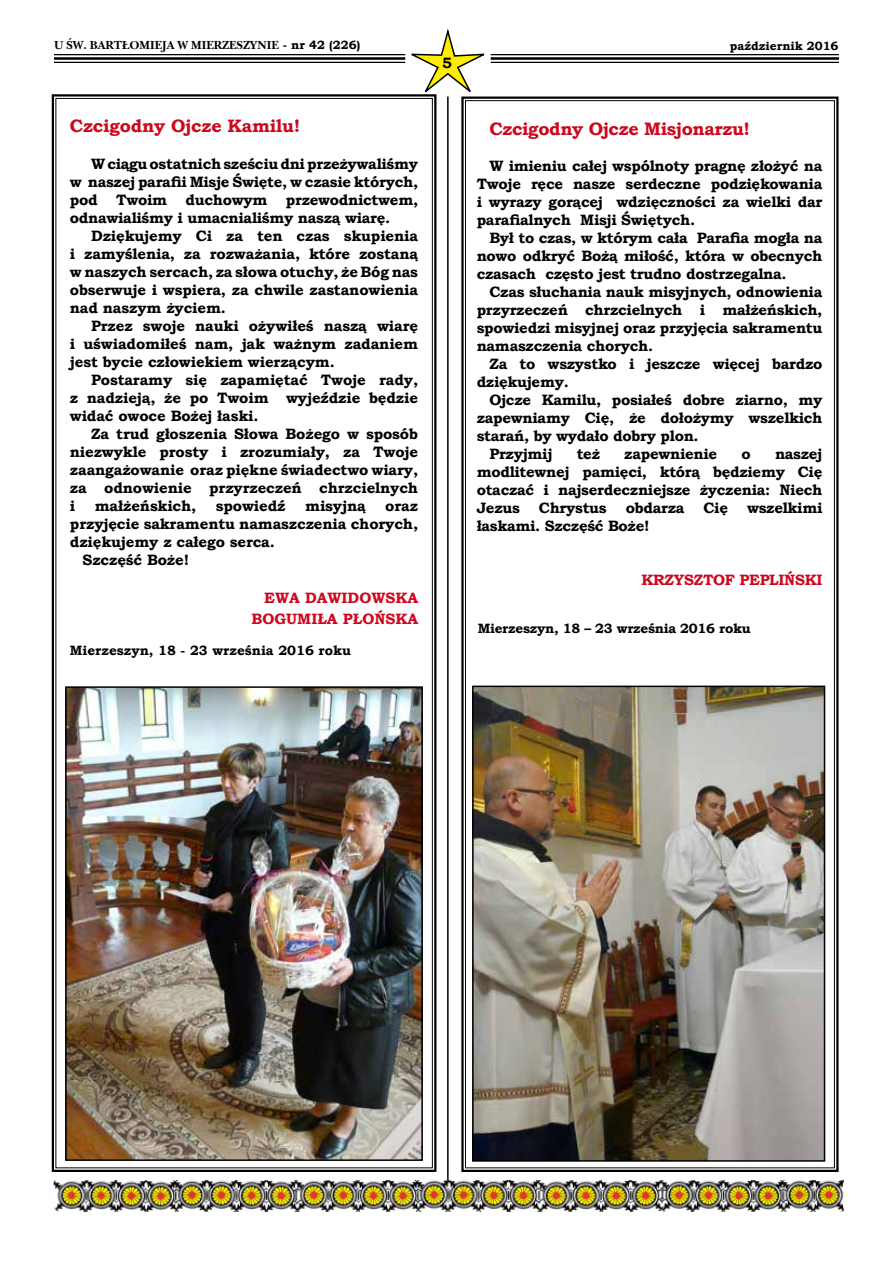
<style>
.page{position:relative;width:893px;height:1263px;background:#fff}
.page>*{position:absolute;margin:0;border:0;box-sizing:border-box;transform-origin:0 0}
.t1{font:700 18px "Bookman Old Style";letter-spacing:-.02em;color:#cd071e}
.t2{font:700 15px/18px "Bookman Old Style";letter-spacing:-.02em;color:#000;text-align:justify}
.t3{font:700 15px/21px "Bookman Old Style";color:#cd071e;text-align:right}
.t4{font:700 15px "Bookman Old Style";letter-spacing:-.02em;color:#cd071e}
.t5{font:700 13.5px "Bookman Old Style";letter-spacing:-.01em;color:#000}
.t6{font:700 12px "Nebraska";color:#000}
.t7{font:700 12px "Bookman Old Style";color:#000}
.s1{font-family:"Bookman Old Style"}
</style>
<div class="page">
<hr style="left:54px;top:54px;width:351px;height:1px;background:#000">
<hr style="left:54px;top:57px;width:351px;height:3px;background:#000">
<hr style="left:54px;top:62px;width:351px;height:1px;background:#000">
<hr style="left:491px;top:54px;width:348px;height:1px;background:#000">
<hr style="left:491px;top:57px;width:348px;height:3px;background:#000">
<hr style="left:491px;top:62px;width:348px;height:1px;background:#000">
<svg style="left:405px;top:28px;width:86px;height:69px"></svg>
<hr style="left:447px;top:97px;width:2px;height:1089px;background:#000">
<img style="left:53px;top:1180px;width:790px;height:31px">
<img style="left:51px;top:93px;width:387px;height:1079px">
<svg style="left:460px;top:95px;width:379px;height:1077px"></svg>
<img style="left:475px;top:689px;width:347px;height:470px">
<div style="left:472px;top:686px;width:353px;height:476px;border:2px solid #000"></div>
<p class="t6" style="left:54px;top:38px;width:308px">U ŒW. BART£OMIEJA W MIERZESZYNIE <span class="s1">- nr 42 (226)</span></p>
<p class="t7" style="left:730px;top:38px;width:110px">październik 2016</p>
<p class="t2" style="left:442px;top:54px;width:11px">5</p>
<p class="t1" style="left:70px;top:112px;width:232px">Czcigodny Ojcze Kamilu!</p>
<p class="t2" style="left:70px;top:155px;width:350px;text-indent:21px">W ciągu ostatnich sześciu dni przeżywaliśmy w naszej parafii Misje Święte, w czasie których, pod Twoim duchowym przewodnictwem, odnawialiśmy i umacnialiśmy naszą wiarę.</p>
<p class="t2" style="left:70px;top:227px;width:350px;text-indent:21px">Dziękujemy Ci za ten czas skupienia i zamyślenia, za rozważania, które zostaną w naszych sercach, za słowa otuchy, że Bóg nas obserwuje i wspiera, za chwile zastanowienia nad naszym życiem.</p>
<p class="t2" style="left:70px;top:317px;width:350px;text-indent:21px">Przez swoje nauki ożywiłeś naszą wiarę i uświadomiłeś nam, jak ważnym zadaniem jest bycie człowiekiem wierzącym.</p>
<p class="t2" style="left:70px;top:371px;width:350px;text-indent:21px">Postaramy się zapamiętać Twoje rady, z nadzieją, że po Twoim wyjeździe będzie widać owoce Bożej łaski.</p>
<p class="t2" style="left:70px;top:425px;width:350px;text-indent:21px">Za trud głoszenia Słowa Bożego w sposób niezwykle prosty i zrozumiały, za Twoje zaangażowanie oraz piękne świadectwo wiary, za odnowienie przyrzeczeń chrzcielnych i</p>
<p class="t2" style="left:95px;top:497px;width:103px">małżeńskich,</p>
<p class="t2" style="left:216px;top:497px;width:71px">spowiedź</p>
<p class="t2" style="left:305px;top:497px;width:62px">misyjną</p>
<p class="t2" style="left:385px;top:497px;width:34px">oraz</p>
<p class="t2" style="left:70px;top:515px;width:350px">przyjęcie sakramentu namaszczenia chorych,</p>
<p class="t2" style="left:70px;top:533px;width:207px">dziękujemy z całego serca.</p>
<p class="t2" style="left:83px;top:551px;width:108px">Szczęść Boże!</p>
<p class="t3" style="left:252px;top:587px;width:168px">EWA DAWIDOWSKA<br>BOGUMIŁA PŁOŃSKA</p>
<p class="t5" style="left:70px;top:641px;width:283px">Mierzeszyn, 18 - 23 września 2016 roku</p>
<p class="t1" style="left:489px;top:116px;width:262px">Czcigodny Ojcze Misjonarzu!</p>
<p class="t2" style="left:477px;top:157px;width:347px;text-indent:13px">W imieniu całej wspólnoty pragnę złożyć na Twoje ręce nasze serdeczne podziękowania i wyrazy gorącej wdzięczności za wielki dar parafialnych Misji Świętych.</p>
<p class="t2" style="left:477px;top:229px;width:347px;text-indent:13px">Był to czas, w którym cała Parafia mogła na nowo odkryć Bożą miłość, która w obecnych czasach często jest trudno dostrzegalna.</p>
<p class="t2" style="left:477px;top:283px;width:347px;text-indent:13px">Czas słuchania nauk misyjnych, odnowienia przyrzeczeń chrzcielnych i małżeńskich, spowiedzi misyjnej oraz przyjęcia sakramentu namaszczenia chorych.</p>
<p class="t2" style="left:477px;top:355px;width:347px;text-indent:13px">Za to wszystko i jeszcze więcej bardzo dziękujemy.</p>
<p class="t2" style="left:489px;top:391px;width:334px">Ojcze Kamilu, posiałeś dobre ziarno, my</p>
<p class="t2" style="left:477px;top:409px;width:347px">zapewniamy Cię, że dołożymy wszelkich</p>
<p class="t2" style="left:477px;top:427px;width:223px">starań, by wydało dobry plon.</p>
<p class="t2" style="left:489px;top:445px;width:65px">Przyjmij</p>
<p class="t2" style="left:577px;top:445px;width:25px">też</p>
<p class="t2" style="left:624px;top:445px;width:94px">zapewnienie</p>
<p class="t2" style="left:741px;top:445px;width:11px">o</p>
<p class="t2" style="left:477px;top:445px;width:347px;text-indent:298px">naszej modlitewnej pamięci, którą będziemy Cię otaczać i najserdeczniejsze życzenia: Niech Jezus</p>
<p class="t2" style="left:539px;top:499px;width:69px">Chrystus</p>
<p class="t2" style="left:626px;top:499px;width:60px">obdarza</p>
<p class="t2" style="left:703px;top:499px;width:26px">Cię</p>
<p class="t2" style="left:747px;top:499px;width:77px">wszelkimi</p>
<p class="t2" style="left:477px;top:517px;width:174px">łaskami. Szczęść Boże!</p>
<p class="t4" style="left:641px;top:569px;width:182px">KRZYSZTOF PEPLIŃSKI</p>
<p class="t5" style="left:478px;top:619px;width:274px">Mierzeszyn, 18 – 23 września 2016 roku</p>
</div>
